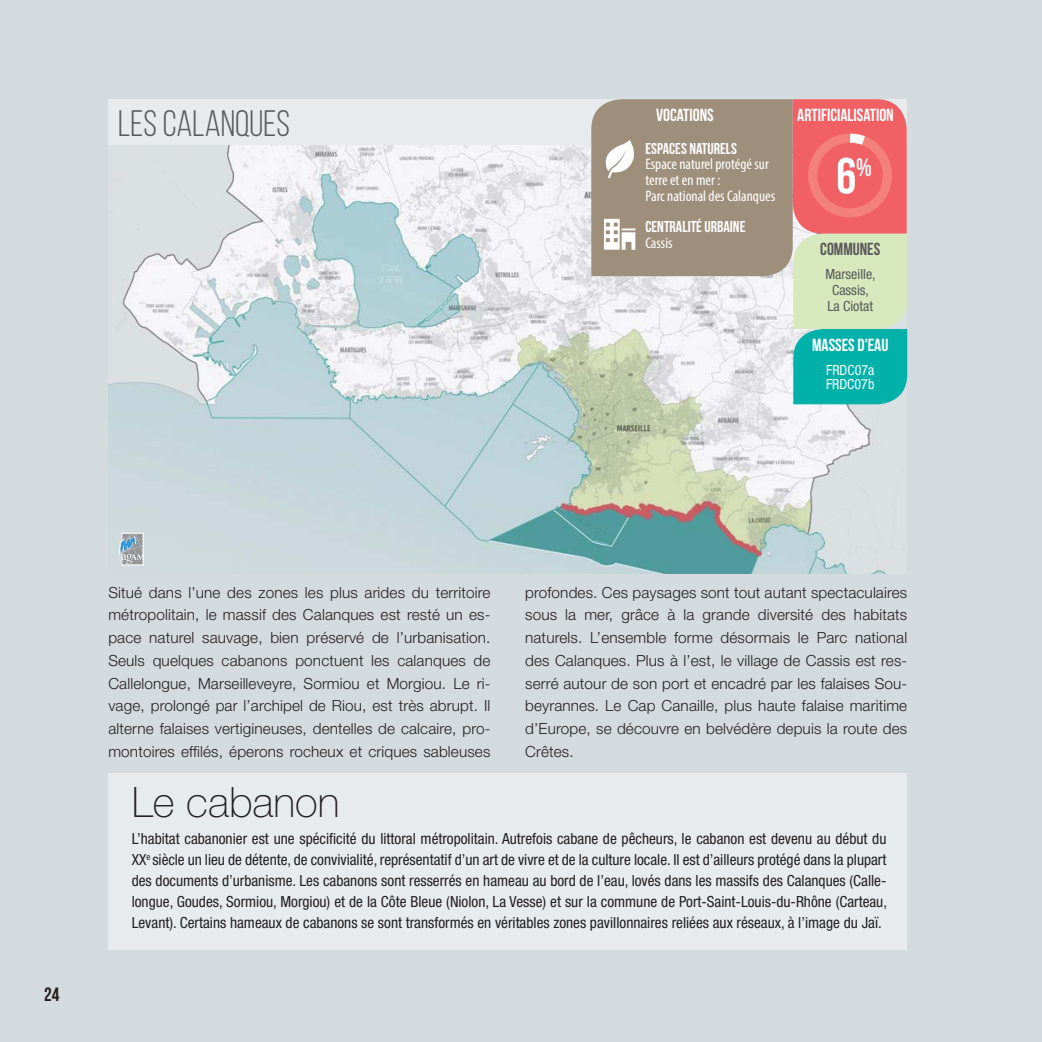
<style>
.page{position:relative;width:1042px;height:1042px;background:#d3dbdf}
.page>*{position:absolute;margin:0;border:0;box-sizing:border-box;transform-origin:0 0}
.t1{font:700 50.75px "Bebas Neue";color:#fff}
.t2{font:100 42px "Helvetica Neue";color:#231f20}
.t3{font:36.75px "Bebas Neue";color:#58595b}
.t4{font:700 19.25px "Bebas Neue";color:#231f20}
.t5{font:700 17.5px "Bebas Neue";color:#fff}
.t6{font:700 17.5px "Bebas Neue";color:#58595b}
.t7{font:700 15.75px "Bebas Neue";color:#fff}
.t8{font:300 15.4px/22.8px "Helvetica Neue";letter-spacing:.01em;color:#231f20;text-align:justify}
.t9{font:condensed 15.4px/21px "Helvetica Neue";color:#231f20;text-align:justify}
.t10{font:condensed 15.4px/15.8px "Myriad Pro";color:#fff}
.t11{font:condensed 14px/15.8px "Helvetica Neue";color:#58595b;text-align:center}
.t12{font:condensed 14px/14px "Helvetica Neue";color:#fff}
</style>
<div class="page">
<div style="left:108px;top:99px;width:798px;height:47px;background:#e7ebee"></div>
<img style="left:109px;top:146px;width:779px;height:427px">
<div style="left:108px;top:773px;width:799px;height:177px;background:#e7ebee"></div>
<svg style="left:591px;top:99px;width:316px;height:305px;background:#b9afa3"></svg>
<svg style="left:119px;top:533px;width:24px;height:32px"></svg>
<h3 class="t3" style="left:118px;top:102px;width:173px">LES CALANQUES</h3>
<p class="t5" style="left:656px;top:104px;width:59px">VOCATIONS</p>
<p class="t7" style="left:645px;top:139px;width:93px">ESPACES NATURELS</p>
<p class="t10" style="left:645px;top:158px;width:131px">Espace naturel protégé sur terre et en mer :<br>Parc national des Calanques</p>
<p class="t7" style="left:645px;top:218px;width:102px">CENTRALITÉ URBAINE</p>
<p class="t10" style="left:645px;top:237px;width:29px">Cassis</p>
<p class="t5" style="left:797px;top:104px;width:98px">ARTIFICIALISATION</p>
<h1 class="t1" style="left:836px;top:146px;width:37px">6<sup>%</sup></h1>
<p class="t6" style="left:820px;top:239px;width:62px">COMMUNES</p>
<p class="t11" style="left:825px;top:267px;width:52px">Marseille,<br>Cassis,<br>La Ciotat</p>
<p class="t5" style="left:812px;top:335px;width:78px">MASSES D'EAU</p>
<p class="t12" style="left:826px;top:364px;width:50px">FRDC07a<br>FRDC07b</p>
<p class="t4" style="left:44px;top:983px;width:17px">24</p>
<p class="t8" style="left:108px;top:582px;width:383px">Situé dans l’une des zones les plus arides du territoire métropolitain, le massif des Calanques est resté un es&shy;pace naturel sauvage, bien préservé de l’urbanisation.<br>Seuls quelques cabanons ponctuent les calanques de Callelongue, Marseilleveyre, Sormiou et Morgiou. Le ri&shy;vage, prolongé par l’archipel de Riou, est très abrupt. Il alterne falaises vertigineuses, dentelles de calcaire, pro&shy;montoires effilés, éperons rocheux et criques sableuses</p>
<h2 class="t2" style="left:132px;top:787px;width:209px">Le cabanon</h2>
<p class="t9" style="left:132px;top:829px;width:757px">L’habitat cabanonier est une spécificité du littoral métropolitain. Autrefois cabane de pêcheurs, le cabanon est devenu au début du XX<sup>e</sup> siècle un lieu de détente, de convivialité, représentatif d’un art de vivre et de la culture locale. Il est d’ailleurs protégé dans la plupart des documents d’urbanisme. Les cabanons sont resserrés en hameau au bord de l’eau, lovés dans les massifs des Calanques (Calle&shy;longue, Goudes, Sormiou, Morgiou) et de la Côte Bleue (Niolon, La Vesse) et sur la commune de Port-Saint-Louis-du-Rhône (Carteau, Levant). Certains hameaux de cabanons se sont transformés en véritables zones pavillonnaires reliées aux réseaux, à l’image du Jaï.</p>
<p class="t8" style="left:525px;top:582px;width:383px">profondes. Ces paysages sont tout autant spectaculaires sous la mer, grâce à la grande diversité des habitats naturels. L’ensemble forme désormais le Parc national des Calanques. Plus à l’est, le village de Cassis est res&shy;serré autour de son port et encadré par les falaises Sou&shy;beyrannes. Le Cap Canaille, plus haute falaise maritime d’Europe, se découvre en belvédère depuis la route des Crêtes.</p>
</div>
